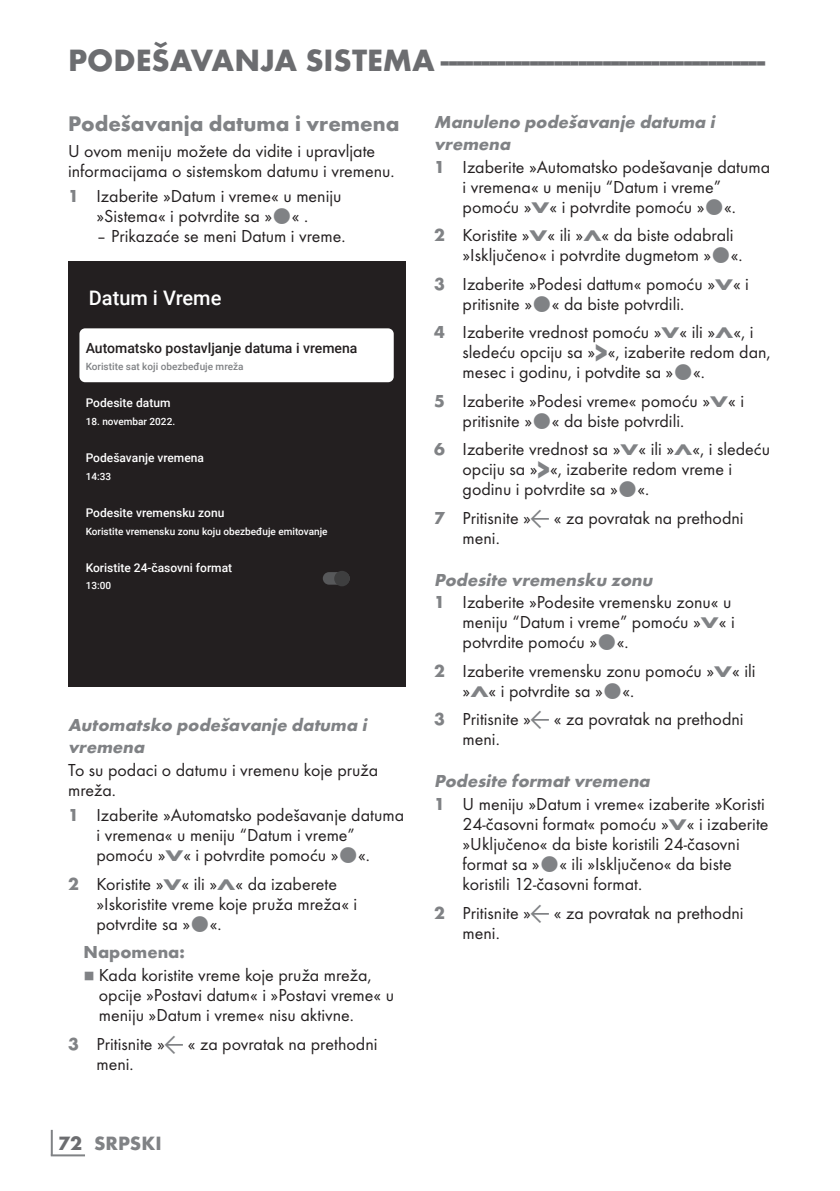
<style>
.page{position:relative;width:840px;height:1191px;background:#fff}
.page>*{position:absolute;margin:0;border:0;box-sizing:border-box;transform-origin:0 0}
.t1{font:700 32px "Futura TOT";color:#6c6d70}
.t2{font:700 22px "Futura TOT";color:#808285}
.t3{font:500 20px "Roboto";color:#fff}
.t4{font:700 20px "Futura TOT";color:#808285}
.t5{font:18px/20px "Futura TOT Boo";color:#231f20}
.t6{font:italic 700 18px/22px "Futura TOT";color:#808285}
.t7{font:700 18px "Futura TOT";color:#808285}
.t8{font:500 14px "Roboto";color:#231f20}
.t9{font:500 12px "Roboto";color:#fff}
.t10{font:500 10px "Roboto";color:#fff}
.t11{font:500 10px "Roboto";color:#808285}
.t12{font:8px "Grund Son Se";color:#808285}
.s1{font-family:"Futura TOT";font-weight:700;color:#808285}
.s2{font-family:"Futura TOT";font-weight:700;font-size:16px;color:#808285}
.s3{font-family:"Arcelik TS9 Android";font-size:20px;color:#808285}
.s4{color:#6c6d70}
.s5{font-family:"Futura TOT";font-weight:700;font-size:27.2px;color:#808285}
</style>
<div class="page">
<hr style="left:51px;top:1129px;width:2px;height:26px;background:#808285">
<hr style="left:51px;top:1154px;width:34px;height:2px;background:#808285">
<div style="left:68px;top:262px;width:337px;height:425px;background:#231f20"></div>
<div style="left:79px;top:328px;width:314px;height:54px;background:#fff;border-radius:6px"></div>
<div style="left:322px;top:572px;width:27px;height:12px;background:#57585a;border-radius:6px"></div>
<div style="left:334px;top:571px;width:15px;height:15px;background:#3e3e3f;border-radius:50%"></div>
<h1 class="t1" style="left:68px;top:40px;width:698px">PODEŠAVANJA SISTEMA-----------------------------------------</h1>
<p class="t2" style="left:68px;top:110px;width:332px">Podešavanja datuma i vremena</p>
<p class="t5" style="left:68px;top:140px;width:328px">U ovom meniju možete da vidite i upravljate informacijama o sistemskom datumu i vremenu.</p>
<p class="t5" style="left:68px;top:186px;width:275px;text-align:center"><span class="s1">1</span> Izaberite »Datum i vreme« u meniju »Sistema« i potvrdite sa » « .</p>
<p class="t5" style="left:96px;top:226px;width:250px">– Prikazaće se meni Datum i vreme.</p>
<p class="t3" style="left:89px;top:283px;width:134px">Datum i Vreme</p>
<p class="t8" style="left:86px;top:338px;width:273px">Automatsko postavljanje datuma i vremena</p>
<p class="t11" style="left:86px;top:360px;width:159px">Koristite sat koji obezbeđuje mreža</p>
<p class="t9" style="left:86px;top:395px;width:86px">Podesite datum</p>
<p class="t10" style="left:86px;top:414px;width:91px">18. novembar 2022.</p>
<p class="t9" style="left:86px;top:449px;width:120px">Podešavanje vremena</p>
<p class="t10" style="left:86px;top:469px;width:27px">14:33</p>
<p class="t9" style="left:86px;top:504px;width:140px">Podesite vremensku zonu</p>
<p class="t10" style="left:86px;top:524px;width:243px">Koristite vremensku zonu koju obezbeđuje emitovanje</p>
<p class="t9" style="left:86px;top:559px;width:148px">Koristite 24-časovni format</p>
<p class="t10" style="left:86px;top:579px;width:27px">13:00</p>
<p class="t6" style="left:68px;top:713px;width:303px">Automatsko podešavanje datuma i vremena</p>
<p class="t5" style="left:68px;top:759px;width:311px">To su podaci o datumu i vremenu koje pruža mreža.</p>
<p class="t5" style="left:96px;top:805px;width:309px;text-indent:-28px"><span class="s1">1</span> Izaberite »Automatsko podešavanje datuma i vremena« u meniju “Datum i vreme” pomoću »<span class="s2">V</span>« i potvrdite pomoću » «.</p>
<p class="t5" style="left:96px;top:873px;width:262px;text-indent:-28px"><span class="s1">2</span> Koristite »<span class="s2">V</span>« ili »<span class="s2">Λ</span>« da izaberete »Iskoristite vreme koje pruža mreža« i potvrdite sa » «.</p>
<p class="t7" style="left:83px;top:941px;width:103px">Napomena:</p>
<p class="t12" style="left:83px;top:972px;width:13px">7</p>
<p class="t5" style="left:99px;top:965px;width:296px">Kada koristite vreme koje pruža mreža, opcije »Postavi datum« i »Postavi vreme« u meniju »Datum i vreme« nisu aktivne.</p>
<p class="t5" style="left:96px;top:1033px;width:282px;text-indent:-28px"><span class="s1">3</span> Pritisnite »<span class="s3">A</span> « za povratak na prethodni meni.</p>
<p class="t4" style="left:58px;top:1131px;width:105px"><span class="s4">72</span> SRPSKI</p>
<p class="t6" style="left:434px;top:110px;width:286px">Manuleno podešavanje datuma i vremena</p>
<p class="t5" style="left:462px;top:156px;width:309px;text-indent:-28px"><span class="s1">1</span> Izaberite »Automatsko podešavanje datuma i vremena« u meniju “Datum i vreme” pomoću »<span class="s2">V</span>« i potvrdite pomoću » «.</p>
<p class="t5" style="left:462px;top:225px;width:281px;text-indent:-28px"><span class="s1">2</span> Koristite »<span class="s2">V</span>« ili »<span class="s2">Λ</span>« da biste odabrali »Isključeno« i potvrdite dugmetom » «.</p>
<p class="t5" style="left:462px;top:273px;width:288px;text-indent:-28px"><span class="s1">3</span> Izaberite »Podesi dattum« pomoću »<span class="s2">V</span>« i pritisnite » « da biste potvrdili.</p>
<p class="t5" style="left:462px;top:322px;width:309px;text-indent:-28px"><span class="s1">4</span> Izaberite vrednost pomoću »<span class="s2">V</span>« ili »<span class="s2">Λ</span>«, i sledeću opciju sa »<span class="s5">&gt;</span>«, izaberite redom dan, mesec i godinu, i potvdite sa » «.</p>
<p class="t5" style="left:462px;top:390px;width:283px;text-indent:-28px"><span class="s1">5</span> Izaberite »Podesi vreme« pomoću »<span class="s2">V</span>« i pritisnite » « da biste potvrdili.</p>
<p class="t5" style="left:462px;top:439px;width:309px;text-indent:-28px"><span class="s1">6</span> Izaberite vrednost sa »<span class="s2">V</span>« ili »<span class="s2">Λ</span>«, i sledeću opciju sa »<span class="s5">&gt;</span>«, izaberite redom vreme i godinu i potvrdite sa » «.</p>
<p class="t5" style="left:462px;top:507px;width:282px;text-indent:-28px"><span class="s1">7</span> Pritisnite »<span class="s3">A</span> « za povratak na prethodni meni.</p>
<p class="t6" style="left:434px;top:568px;width:223px">Podesite vremensku zonu</p>
<p class="t5" style="left:462px;top:592px;width:273px;text-indent:-28px"><span class="s1">1</span> Izaberite »Podesite vremensku zonu« u meniju “Datum i vreme” pomoću »<span class="s2">V</span>« i potvrdite pomoću » «.</p>
<p class="t5" style="left:462px;top:661px;width:294px;text-indent:-28px"><span class="s1">2</span> Izaberite vremensku zonu pomoću »<span class="s2">V</span>« ili »<span class="s2">Λ</span>« i potvrdite sa » «.</p>
<p class="t5" style="left:462px;top:709px;width:282px;text-indent:-28px"><span class="s1">3</span> Pritisnite »<span class="s3">A</span> « za povratak na prethodni meni.</p>
<p class="t6" style="left:434px;top:770px;width:221px">Podesite format vremena</p>
<p class="t5" style="left:462px;top:794px;width:307px;text-indent:-28px"><span class="s1">1</span> U meniju »Datum i vreme« izaberite »Koristi 24-časovni format« pomoću »<span class="s2">V</span>« i izaberite »Uključeno« da biste koristili 24-časovni format sa » « ili »Isključeno« da biste koristili 12-časovni format.</p>
<p class="t5" style="left:462px;top:902px;width:282px;text-indent:-28px"><span class="s1">2</span> Pritisnite »<span class="s3">A</span> « za povratak na prethodni meni.</p>
</div>
